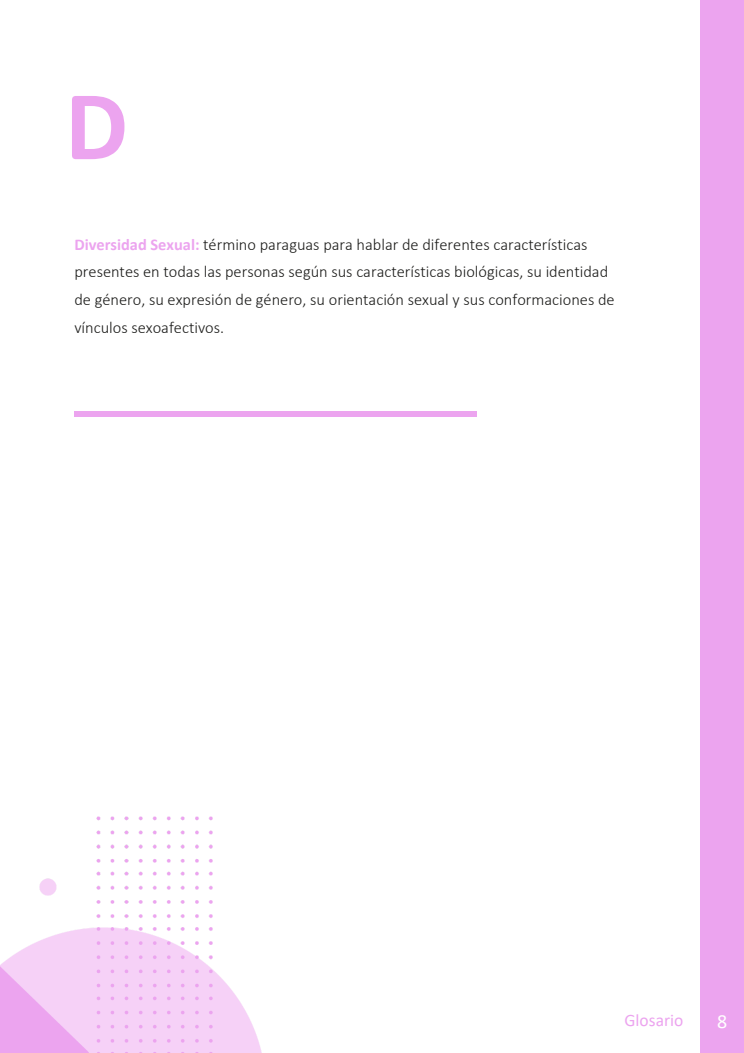
<style>
.page{position:relative;width:744px;height:1053px;background:#fff}
.page>*{position:absolute;margin:0;border:0;box-sizing:border-box;transform-origin:0 0}
.t1{font:700 100px "Calibri";color:#eca4ef}
.t2{font:20px "Calibri";color:#fff}
.t3{font:17.48px "Calibri";color:#eca4ef}
.t4{font:300 16.4px/27.6px "Calibri";color:#1d1d1b}
.s1{font-weight:700;color:#eca4ef}
</style>
<div class="page">
<div style="left:74px;top:411px;width:403px;height:5px;background:#eca4ef"></div>
<div style="left:700px;top:0;width:44px;height:1052px;background:#eca4ef"></div>
<img style="left:0;top:816px;width:262px;height:236px">
<h1 class="t1" style="left:65px;top:84px;width:64px">D</h1>
<p class="t4" style="left:74px;top:232px;width:542px"><span class="s1">Diversidad Sexual:</span> término paraguas para hablar de diferentes características presentes en todas las personas según sus características biológicas, su identidad de género, su expresión de género, su orientación sexual y sus conformaciones de vínculos sexoafectivos.</p>
<p class="t3" style="left:625px;top:1012px;width:60px">Glosario</p>
<p class="t2" style="left:717px;top:1012px;width:12px">8</p>
</div>
